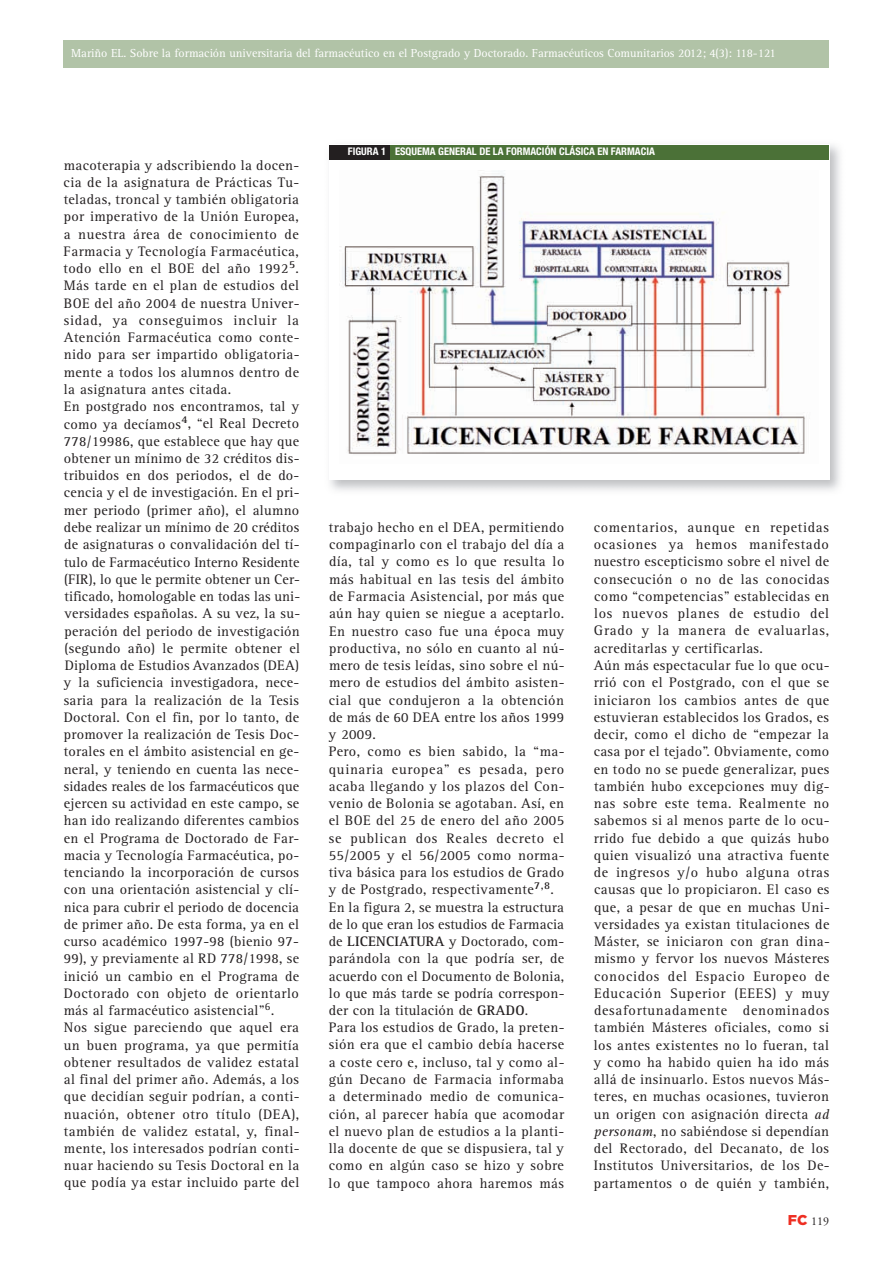
<style>
.page{position:relative;width:893px;height:1263px;background:#fff}
.page>*{position:absolute;margin:0;border:0;box-sizing:border-box;transform-origin:0 0}
.t1{font:14.25px/17.2px "Rotis Serif";letter-spacing:.03em;color:#231f20}
.t2{font:12px "Rotis Serif";color:#fff}
.t3{font:12px "Adobe Garamond Pro";color:#231f20}
.t4{font:700 condensed 10.5px "Helvetica Neue LT Std";color:#fff}
.s1{font-style:italic}
.s2{font-weight:700}
.s3{font-family:"Gotham";font-weight:900;font-size:14.25px;color:#ee2e22}
</style>
<div class="page">
<div style="left:64px;top:40px;width:765px;height:27px;background:#b1c3a7"></div>
<img style="left:340px;top:173px;width:465px;height:281px">
<div style="left:329px;top:145px;width:62px;height:14px;background:#231f20"></div>
<div style="left:391px;top:145px;width:438px;height:14px;background:#4b7137"></div>
<p class="t2" style="left:71px;top:49px;width:706px">Mariño EL. Sobre la formación universitaria del farmacéutico en el Postgrado y Doctorado. Farmacéuticos Comunitarios 2012; 4(3): 118-121</p>
<p class="t1" style="left:64px;top:158px;width:238px">macoterapia y adscribiendo la docen&shy;cia de la asignatura de Prácticas Tu&shy;teladas, troncal y también obligatoria por imperativo de la Unión Europea, a nuestra área de conocimiento de Farmacia y Tecnología Farmacéutica, todo ello en el BOE del año 1992<sup>5</sup>.<br>Más tarde en el plan de estudios del BOE del año 2004 de nuestra Univer&shy;sidad, ya conseguimos incluir la Atención Farmacéutica como conte&shy;nido para ser impartido obligatoria&shy;mente a todos los alumnos dentro de la asignatura antes citada.<br>En postgrado nos encontramos, tal y como ya decíamos<sup>4</sup>, “el Real Decreto 778/19986, que establece que hay que obtener un mínimo de 32 créditos dis&shy;tribuidos en dos periodos, el de do&shy;cencia y el de investigación. En el pri&shy;mer periodo (primer año), el alumno debe realizar un mínimo de 20 créditos de asignaturas o convalidación del tí&shy;tulo de Farmacéutico Interno Residente (FIR), lo que le permite obtener un Cer&shy;tificado, homologable en todas las uni&shy;versidades españolas. A su vez, la su&shy;peración del periodo de investigación (segundo año) le permite obtener el Diploma de Estudios Avanzados (DEA) y la suficiencia investigadora, nece&shy;saria para la realización de la Tesis Doctoral. Con el fin, por lo tanto, de promover la realización de Tesis Doc&shy;torales en el ámbito asistencial en ge&shy;neral, y teniendo en cuenta las nece&shy;sidades reales de los farmacéuticos que ejercen su actividad en este campo, se han ido realizando diferentes cambios en el Programa de Doctorado de Far&shy;macia y Tecnología Farmacéutica, po&shy;tenciando la incorporación de cursos con una orientación asistencial y clí&shy;nica para cubrir el periodo de docencia de primer año. De esta forma, ya en el curso académico 1997-98 (bienio 97- 99), y previamente al RD 778/1998, se inició un cambio en el Programa de Doctorado con objeto de orientarlo más al farmacéutico asistencial”<sup>6</sup><span class="s1">.<br></span>Nos sigue pareciendo que aquel era un buen programa, ya que permitía obtener resultados de validez estatal al final del primer año. Además, a los que decidían seguir podrían, a conti&shy;nuación, obtener otro título (DEA), también de validez estatal, y, final&shy;mente, los interesados podrían conti&shy;nuar haciendo su Tesis Doctoral en la que podía ya estar incluido parte del</p>
<p class="t4" style="left:348px;top:148px;width:309px">FIGURA 1 ESQUEMA GENERAL DE LA FORMACIÓN CLÁSICA EN FARMACIA</p>
<p class="t1" style="left:329px;top:520px;width:238px">trabajo hecho en el DEA, permitiendo compaginarlo con el trabajo del día a día, tal y como es lo que resulta lo más habitual en las tesis del ámbito de Farmacia Asistencial, por más que aún hay quien se niegue a aceptarlo.<br>En nuestro caso fue una época muy productiva, no sólo en cuanto al nú&shy;mero de tesis leídas, sino sobre el nú&shy;mero de estudios del ámbito asisten&shy;cial que condujeron a la obtención de más de 60 DEA entre los años 1999 y 2009.<br>Pero, como es bien sabido, la “ma&shy;quinaria europea” es pesada, pero acaba llegando y los plazos del Con&shy;venio de Bolonia se agotaban. Así, en el BOE del 25 de enero del año 2005 se publican dos Reales decreto el 55/2005 y el 56/2005 como norma&shy;tiva básica para los estudios de Grado y de Postgrado, respectivamente<sup>7,8</sup>.<br>En la figura 2, se muestra la estructura de lo que eran los estudios de Farmacia de <span class="s2">LICENCIATURA</span> y Doctorado, com&shy;parándola con la que podría ser, de acuerdo con el Documento de Bolonia, lo que más tarde se podría correspon&shy;der con la titulación de <span class="s2">GRADO</span>.<br>Para los estudios de Grado, la preten&shy;sión era que el cambio debía hacerse a coste cero e, incluso, tal y como al&shy;gún Decano de Farmacia informaba a determinado medio de comunica&shy;ción, al parecer había que acomodar el nuevo plan de estudios a la planti&shy;lla docente de que se dispusiera, tal y como en algún caso se hizo y sobre lo que tampoco ahora haremos más</p>
<p class="t1" style="left:594px;top:520px;width:238px">comentarios, aunque en repetidas ocasiones ya hemos manifestado nuestro escepticismo sobre el nivel de consecución o no de las conocidas como “competencias” establecidas en los nuevos planes de estudio del Grado y la manera de evaluarlas, acreditarlas y certificarlas.<br>Aún más espectacular fue lo que ocu&shy;rrió con el Postgrado, con el que se iniciaron los cambios antes de que estuvieran establecidos los Grados, es decir, como el dicho de “empezar la casa por el tejado”. Obviamente, como en todo no se puede generalizar, pues también hubo excepciones muy dig&shy;nas sobre este tema. Realmente no sabemos si al menos parte de lo ocu&shy;rrido fue debido a que quizás hubo quien visualizó una atractiva fuente de ingresos y/o hubo alguna otras causas que lo propiciaron. El caso es que, a pesar de que en muchas Uni&shy;versidades ya existan titulaciones de Máster, se iniciaron con gran dina&shy;mismo y fervor los nuevos Másteres conocidos del Espacio Europeo de Educación Superior (EEES) y muy desafortunadamente denominados también Másteres oficiales, como si los antes existentes no lo fueran, tal y como ha habido quien ha ido más allá de insinuarlo. Estos nuevos Más&shy;teres, en muchas ocasiones, tuvieron un origen con asignación directa <span class="s1">ad personam</span>, no sabiéndose si dependían del Rectorado, del Decanato, de los Institutos Universitarios, de los De&shy;partamentos o de quién y también,</p>
<p class="t3" style="left:788px;top:1216px;width:43px"><span class="s3">FC</span> 119</p>
</div>
